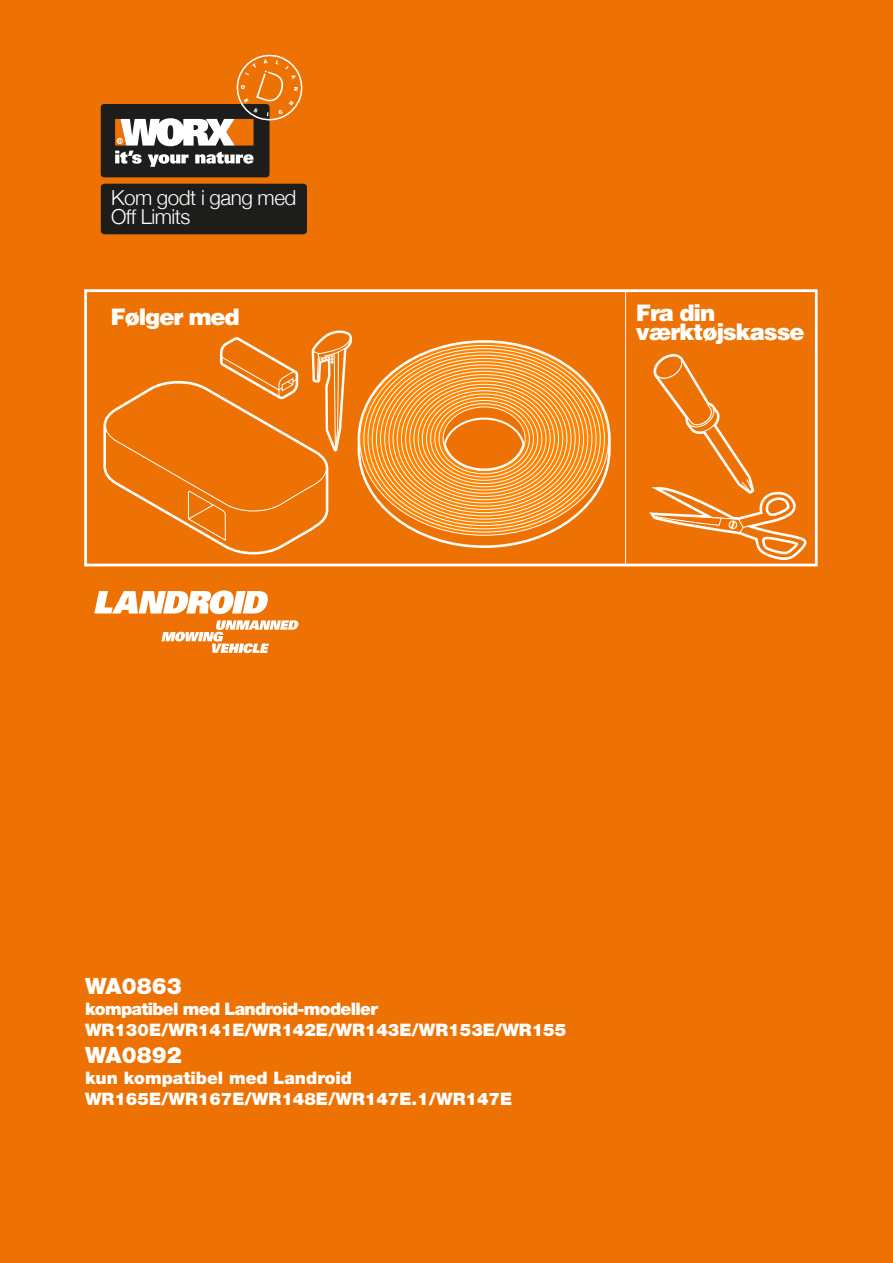
<style>
.page{position:relative;width:893px;height:1263px;background:#ee7203}
.page>*{position:absolute;margin:0;border:0;box-sizing:border-box;transform-origin:0 0}
.t1{font:900 22.8px/19px "Helvetica LT Std";letter-spacing:-.05em;color:#fff}
.t2{font:900 22.5px "Helvetica Neue LT Std";color:#fff}
.t3{font:300 20.7px/19px "Helvetica Neue";letter-spacing:-.025em;color:#fff}
.t4{font:900 17.25px/21.6px "Helvetica Neue LT Std";color:#fff}
</style>
<div class="page">
<div style="left:101px;top:104px;width:169px;height:73px;background:#1d1d1b;border-radius:3px"></div>
<div style="left:101px;top:184px;width:206px;height:50px;background:#1d1d1b;border-radius:4px"></div>
<svg style="left:83px;top:288px;width:736px;height:279px;background:#ef7d17"></svg>
<svg style="left:358px;top:537px;width:253px;height:11px;background:#ef801c"></svg>
<svg style="left:358px;top:340px;width:253px;height:197px;background:#f08525"></svg>
<svg style="left:361px;top:342px;width:247px;height:193px;background:#f18421"></svg>
<svg style="left:364px;top:345px;width:241px;height:188px;background:#f18320"></svg>
<svg style="left:360px;top:353px;width:249px;height:193px;background:#f59031"></svg>
<svg style="left:367px;top:347px;width:235px;height:183px;background:#fb9c3d"></svg>
<hr style="left:625px;top:291px;width:1px;height:274px;background:#fff">
<svg style="left:649px;top:354px;width:187px;height:343px;background:#ef7a12"></svg>
<svg style="left:101px;top:331px;width:252px;height:224px;background:#ee7a12"></svg>
<svg style="left:115px;top:51px;width:191px;height:116px"></svg>
<svg style="left:94px;top:590px;width:175px;height:24px"></svg>
<svg style="left:161px;top:620px;width:138px;height:33px"></svg>
<p class="t3" style="left:111px;top:187px;width:187px">Kom godt i gang med<br>Off Limits</p>
<h1 class="t1" style="left:111px;top:307px;width:131px">Følger med</h1>
<h1 class="t1" style="left:636px;top:303px;width:170px">Fra din værktøjskasse</h1>
<h2 class="t2" style="left:85px;top:972px;width:98px">WA0863</h2>
<p class="t4" style="left:85px;top:997px;width:483px">kompatibel med Landroid-modeller<br>WR130E/WR141E/WR142E/WR143E/WR153E/WR155</p>
<h2 class="t2" style="left:85px;top:1042px;width:98px">WA0892</h2>
<p class="t4" style="left:85px;top:1067px;width:429px;line-height:20.7px">kun kompatibel med Landroid<br>WR165E/WR167E/WR148E/WR147E.1/WR147E</p>
</div>
